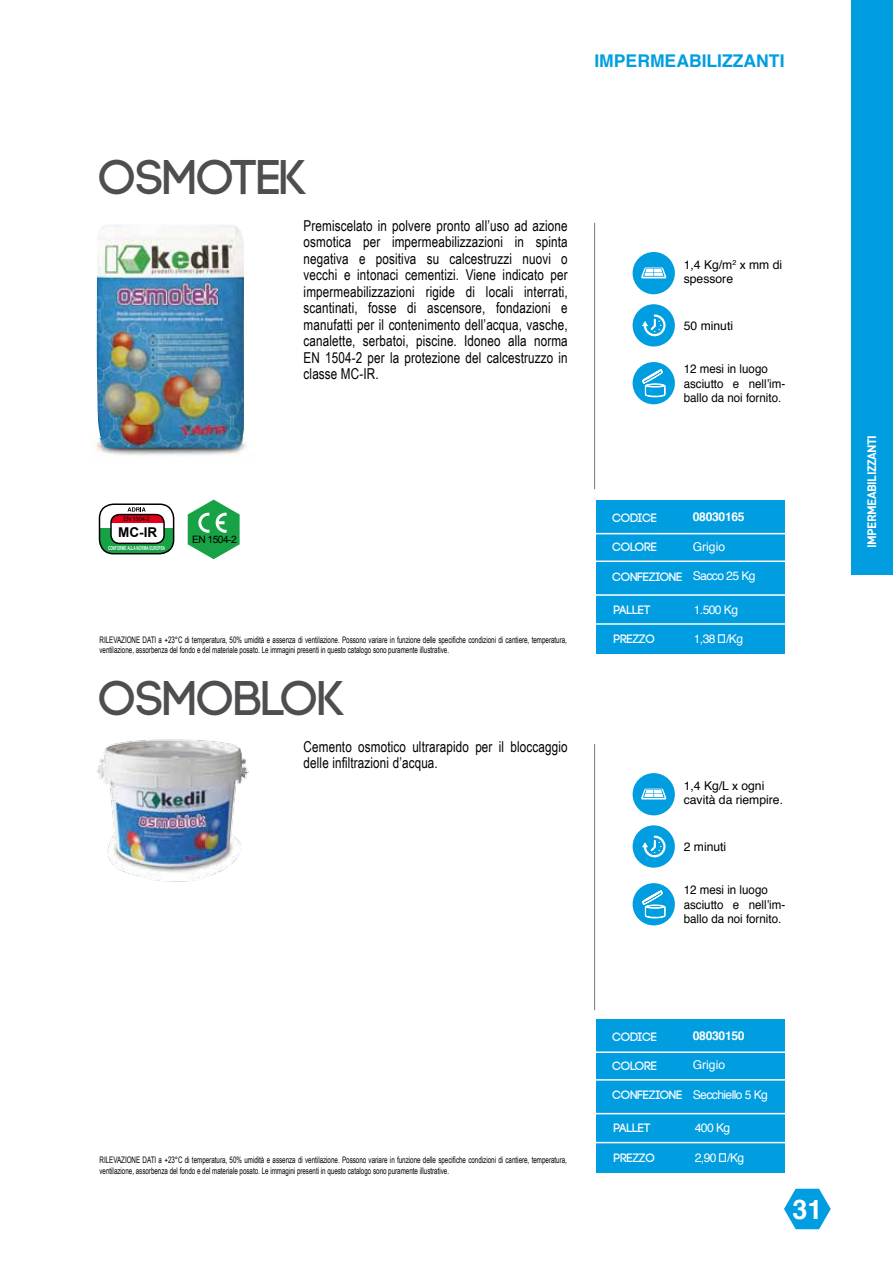
<style>
.page{position:relative;width:893px;height:1263px;background:#fff}
.page>*{position:absolute;margin:0;border:0;box-sizing:border-box;transform-origin:0 0}
.t1{font:700 48.6px "Code";color:#4e4e50}
.t2{font:700 27px "Helvetica";color:#fff}
.t3{font:700 17.55px "Helvetica";color:#009ee0}
.t4{font:15px/16.5px "Arial Narrow";letter-spacing:.01em;color:#000;text-align:justify;scale:.95 1}
.t5{font:700 13.5px "Arial";color:#000}
.t6{font:12.15px/14.5px "Helvetica";color:#000;scale:.95 1}
.t7{font:700 12.15px "Code";color:#fff}
.t8{font:12.15px/14.5px "Helvetica";color:#000}
.t9{font:12.15px "Helvetica";letter-spacing:-.05em;color:#fff}
.t10{font:700 12.15px "Helvetica";letter-spacing:-.025em;color:#fff}
.t11{font:700 12px "DIN";letter-spacing:-.05em;color:#fff}
.t12{font:10.2px "Arial";letter-spacing:-.05em;color:#000}
.t13{font:9px/10.8px "Arial Narrow";letter-spacing:-.005em;color:#000;scale:.85 1}
.t14{font:6px "Arial";letter-spacing:-.05em;color:#000}
.t15{font:700 5.55px "Arial Narrow";color:#fff;scale:.7 1}
</style>
<div class="page">
<div style="left:633px;top:304px;width:42px;height:42px;background:#009ee0;border-radius:50%"></div>
<svg style="left:642px;top:314px;width:24px;height:23px"></svg>
<div style="left:633px;top:825px;width:42px;height:43px;background:#009ee0;border-radius:50%"></div>
<svg style="left:642px;top:835px;width:24px;height:23px"></svg>
<div style="left:633px;top:362px;width:42px;height:42px;background:#009ee0;border-radius:50%"></div>
<svg style="left:642px;top:369px;width:23px;height:28px"></svg>
<div style="left:633px;top:883px;width:42px;height:42px;background:#009ee0;border-radius:50%"></div>
<svg style="left:642px;top:890px;width:23px;height:28px"></svg>
<div style="left:633px;top:252px;width:42px;height:42px;background:#009ee0;border-radius:50%"></div>
<svg style="left:641px;top:267px;width:26px;height:12px"></svg>
<div style="left:633px;top:773px;width:42px;height:42px;background:#009ee0;border-radius:50%"></div>
<svg style="left:641px;top:789px;width:26px;height:11px"></svg>
<svg style="left:784px;top:1189px;width:47px;height:40px"></svg>
<hr style="left:594px;top:223px;width:1px;height:266px;background:#757577">
<hr style="left:594px;top:744px;width:1px;height:266px;background:#757577">
<div style="left:596px;top:500px;width:188px;height:154px;background:#009ee0"></div>
<hr style="left:588px;top:533px;width:198px;height:1px;background:#fff">
<hr style="left:588px;top:560px;width:198px;height:2px;background:#fff">
<hr style="left:588px;top:594px;width:198px;height:2px;background:#fff">
<hr style="left:588px;top:623px;width:198px;height:2px;background:#fff">
<div style="left:596px;top:1019px;width:188px;height:153px;background:#009ee0"></div>
<hr style="left:588px;top:1051px;width:198px;height:2px;background:#fff">
<hr style="left:588px;top:1079px;width:198px;height:1px;background:#fff">
<hr style="left:588px;top:1113px;width:198px;height:1px;background:#fff">
<hr style="left:588px;top:1142px;width:198px;height:1px;background:#fff">
<svg style="left:188px;top:500px;width:52px;height:59px"></svg>
<div style="left:99px;top:528px;width:75px;height:26px;background:#17a345"></div>
<div style="left:99px;top:503px;width:75px;height:51px;border:2px solid #000;border-radius:14px"></div>
<div style="left:111px;top:514px;width:53px;height:29px;background:#fff;border-radius:9px"></div>
<div style="left:111px;top:515px;width:53px;height:8px;background:#e2001a"></div>
<div style="left:110px;top:514px;width:55px;height:30px;border:2px solid #000;border-radius:9px"></div>
<svg style="left:127px;top:507px;width:19px;height:5px"></svg>
<img style="left:93px;top:225px;width:153px;height:232px">
<img style="left:96px;top:739px;width:153px;height:143px">
<div style="left:851px;top:0;width:42px;height:575px;background:#009ee0"></div>
<h3 class="t3" style="left:594px;top:47px;width:192px">IMPERMEABILIZZANTI</h3>
<h1 class="t1" style="left:99px;top:153px;width:208px">OSMOTEK</h1>
<p class="t4" style="left:304px;top:216px;width:280px">Premiscelato in polvere pronto all’uso ad azione osmotica per impermeabilizzazioni in spinta negativa e positiva su calcestruzzi nuovi o vecchi e intonaci cementizi. Viene indicato per impermeabilizzazioni rigide di locali interrati, scantinati, fosse di ascensore, fondazioni e manufatti per il contenimento dell’acqua, vasche, canalette, serbatoi, piscine. Idoneo alla norma EN 1504-2 per la protezione del calcestruzzo in classe MC-IR.</p>
<h3 class="t8" style="left:684px;top:258px;width:100px">1,4 Kg/m<sup>2</sup> x mm di spessore</h3>
<h3 class="t8" style="left:684px;top:318px;width:51px">50 minuti</h3>
<h3 class="t6" style="left:684px;top:362px;width:108px">12 mesi in luogo asciutto e nell’im&shy;ballo da noi fornito.</h3>
<p class="t14" style="left:123px;top:515px;width:28px">EN 1504-2</p>
<p class="t15" style="left:108px;top:544px;width:83px">CONFORME ALLA NORMA EUROPEA</p>
<h3 class="t5" style="left:118px;top:524px;width:40px">MC-IR</h3>
<p class="t12" style="left:192px;top:533px;width:46px">EN 1504-2</p>
<p class="t13" style="left:99px;top:634px;width:551px">RILEVAZIONE DATI a +23°C di temperatura, 50% umidità e assenza di ventilazione. Possono variare in funzione delle specifiche condizioni di cantiere, temperatura, ventilazione, assorbenza del fondo e del materiale posato. Le immagini presenti in questo catalogo sono puramente illustrative.</p>
<h1 class="t1" style="left:99px;top:674px;width:246px">OSMOBLOK</h1>
<h3 class="t4" style="left:304px;top:737px;width:279px">Cemento osmotico ultrarapido per il bloccaggio delle infiltrazioni d’acqua.</h3>
<p class="t13" style="left:99px;top:1154px;width:551px">RILEVAZIONE DATI a +23°C di temperatura, 50% umidità e assenza di ventilazione. Possono variare in funzione delle specifiche condizioni di cantiere, temperatura, ventilazione, assorbenza del fondo e del materiale posato. Le immagini presenti in questo catalogo sono puramente illustrative.</p>
<h3 class="t7" style="left:613px;top:512px;width:46px">CODICE</h3>
<h3 class="t7" style="left:613px;top:541px;width:46px">COLORE</h3>
<h3 class="t7" style="left:613px;top:570px;width:71px">CONFEZIONE</h3>
<h3 class="t7" style="left:614px;top:603px;width:38px">PALLET</h3>
<h3 class="t7" style="left:614px;top:633px;width:43px">PREZZO</h3>
<h3 class="t10" style="left:693px;top:507px;width:53px">08030165</h3>
<h3 class="t9" style="left:693px;top:537px;width:34px">Grigio</h3>
<h3 class="t9" style="left:693px;top:566px;width:64px">Sacco 25 Kg</h3>
<h3 class="t9" style="left:694px;top:600px;width:46px">1.500 Kg</h3>
<h3 class="t9" style="left:694px;top:630px;width:51px">1,38 €/Kg</h3>
<h3 class="t8" style="left:684px;top:779px;width:101px">1,4 Kg/L x ogni cavità da riempire.</h3>
<h3 class="t8" style="left:684px;top:839px;width:44px">2 minuti</h3>
<h3 class="t6" style="left:684px;top:883px;width:108px">12 mesi in luogo asciutto e nell’im&shy;ballo da noi fornito.</h3>
<h3 class="t7" style="left:613px;top:1030px;width:46px">CODICE</h3>
<h3 class="t7" style="left:613px;top:1059px;width:46px">COLORE</h3>
<h3 class="t7" style="left:613px;top:1089px;width:71px">CONFEZIONE</h3>
<h3 class="t7" style="left:614px;top:1122px;width:38px">PALLET</h3>
<h3 class="t7" style="left:614px;top:1151px;width:43px">PREZZO</h3>
<h3 class="t10" style="left:693px;top:1026px;width:53px">08030150</h3>
<h3 class="t9" style="left:693px;top:1055px;width:34px">Grigio</h3>
<h3 class="t9" style="left:693px;top:1085px;width:77px">Secchiello 5 Kg</h3>
<h3 class="t9" style="left:695px;top:1119px;width:37px">400 Kg</h3>
<h3 class="t9" style="left:695px;top:1148px;width:51px">2,90 €/Kg</h3>
<h2 class="t2" style="left:792px;top:1187px;width:32px">31</h2>
<h3 class="t11" style="left:864px;top:548px;width:114px;rotate:-90deg">IMPERMEABILIZZANTI</h3>
</div>
